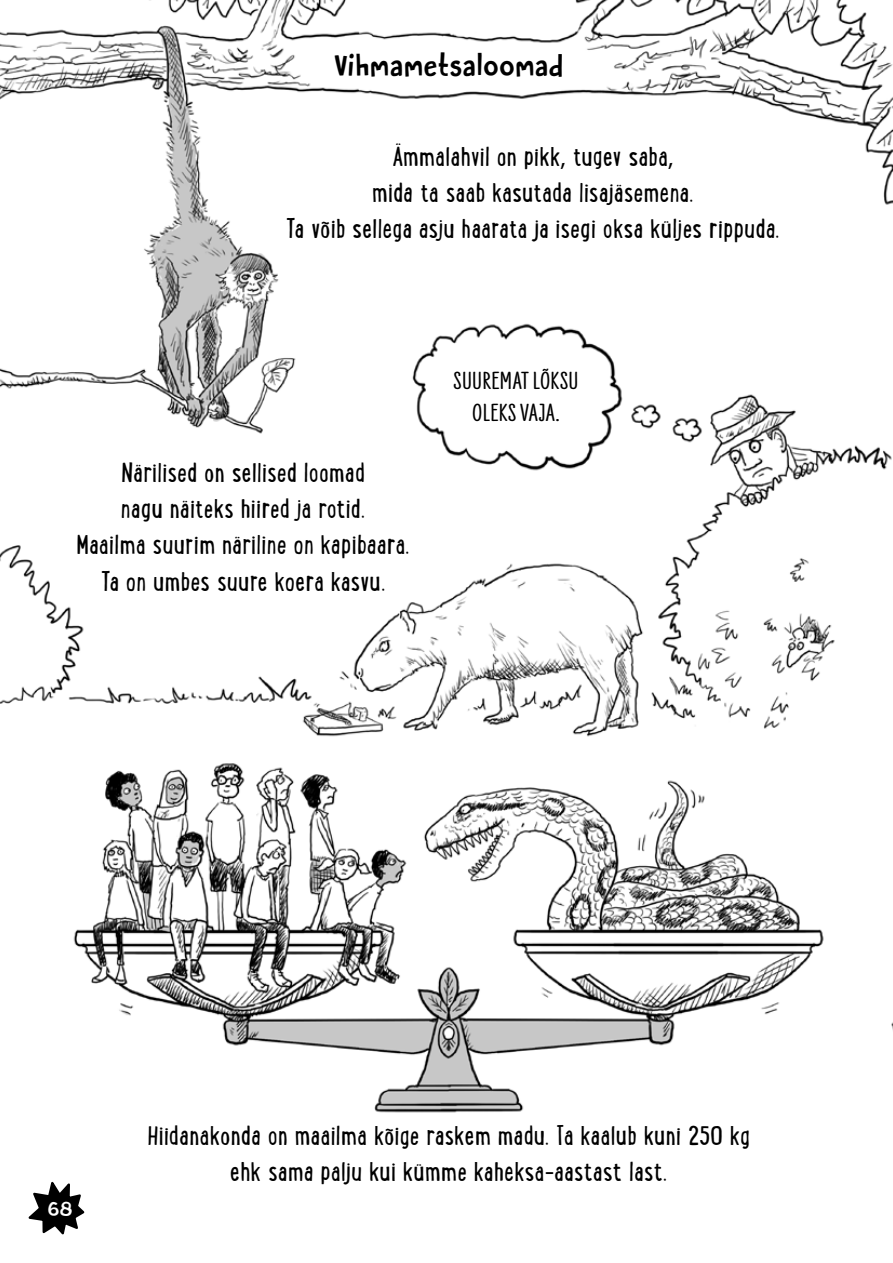
<style>
.page{position:relative;width:893px;height:1263px;background:#fff}
.page>*{position:absolute;margin:0;border:0;box-sizing:border-box;transform-origin:0 0}
.t1{font:29.25px/36px "Lunch Box";letter-spacing:.005em;color:#000;text-align:center}
.t2{font:27px "Butterfly Ball";letter-spacing:.035em;color:#000}
.t3{font:900 25.2px/31.5px "Liebe Erika";letter-spacing:.015em;color:#000;text-align:center;scale:1.22 1}
.t4{font:18.22px "Butterfly Ball";color:#fff;scale:1.11 1}
.s1{font-family:"Myriad Pro";font-size:24.75px}
.s2{font-family:"Myriad Pro"}
</style>
<div class="page">
<img style="left:0;top:0;width:893px;height:1113px">
<svg style="left:28px;top:1181px;width:57px;height:54px"></svg>
<p class="t2" style="left:334px;top:45px;width:230px">Vihmametsaloomad</p>
<p class="t1" style="left:286px;top:137px;width:495px">Ämmalahvil on pikk<span class="s1">,</span> tugev saba<span class="s1">,<br></span>mida ta saab kasutada lisajäsemena.<br>Ta võib sellega asju haarata ja isegi oksa küljes rippuda.</p>
<p class="t1" style="left:77px;top:454px;width:334px">Närilised on sellised loomad<br>nagu näiteks hiired ja rotid.<br>Maailma suurim näriline on kapibaara.<br>Ta on umbes suure koera kasvu.</p>
<p class="t3" style="left:453px;top:366px;width:104px">SUUREMAT LÕKSU<br>OLEKS VAJA.</p>
<p class="t4" style="left:48px;top:1195px;width:24px">68</p>
<p class="t1" style="left:147px;top:1116px;width:604px">Hiidanakonda on maailma kõige raskem madu. Ta kaalub kuni 250 kg ehk sama palju kui kümme kaheksa<span class="s2">-</span>aastast last.</p>
</div>
